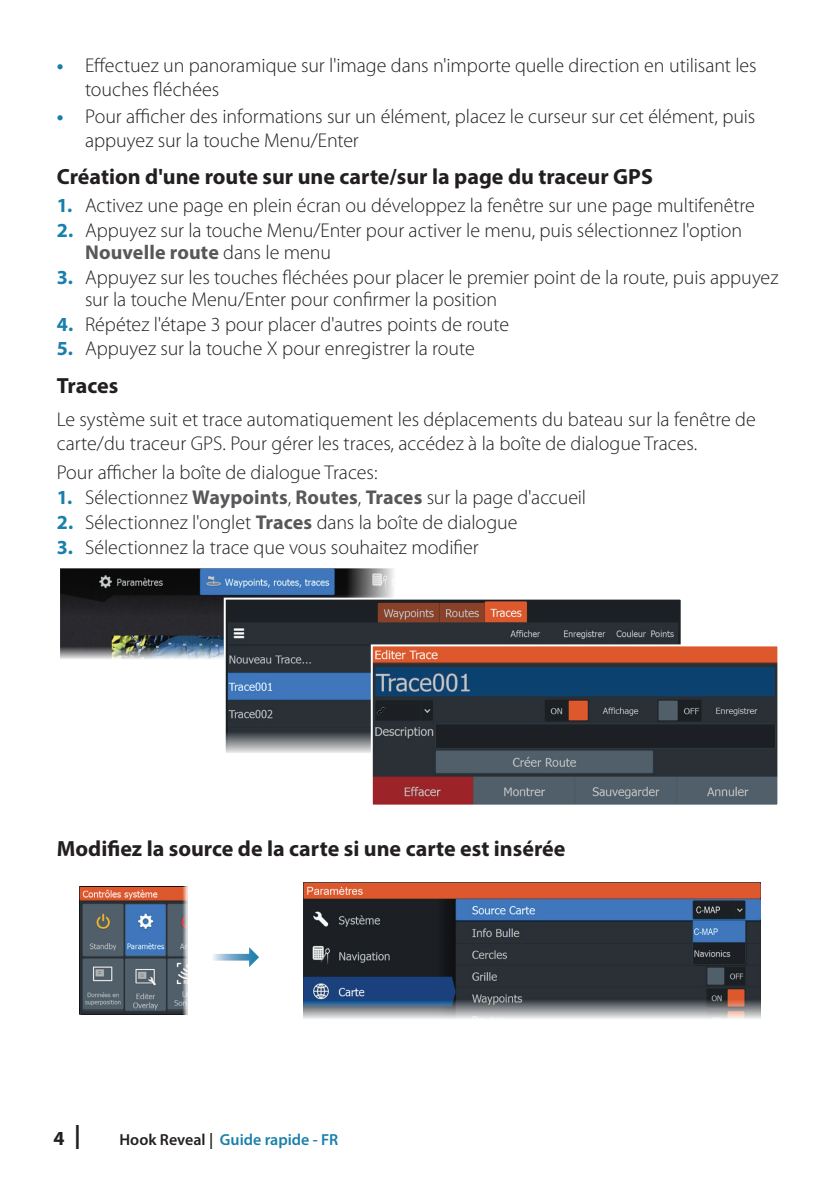
<style>
.page{position:relative;width:840px;height:1191px;background:#fff}
.page>*{position:absolute;margin:0;border:0;box-sizing:border-box;transform-origin:0 0}
.t1{font:700 22px "Myriad Pro";color:#231f20}
.t2{font:300 20px/24px "Myriad Pro";color:#231f20}
.t3{font:700 20px "Myriad Pro";color:#231f20}
.t4{font:600 16px "Myriad Pro";color:#1980ac}
.s1{font-weight:700;color:#1980ac}
.s2{font-weight:700;color:#57585a}
.s3{font-size:24px}
.s4{color:#231f20}
</style>
<div class="page">
<img style="left:61px;top:569px;width:333px;height:90px">
<img style="left:226px;top:600px;width:453px;height:152px">
<div style="left:223px;top:597px;width:459px;height:158px;border:2px solid #fff"></div>
<img style="left:373px;top:647px;width:403px;height:156px">
<div style="left:370px;top:644px;width:409px;height:162px;border:2px solid #fff"></div>
<svg style="left:213px;top:947px;width:46px;height:20px"></svg>
<img style="left:79px;top:886px;width:108px;height:128px">
<img style="left:303px;top:882px;width:457px;height:137px">
<p class="t2" style="left:85px;top:53px;width:672px;text-indent:-28px"><span class="s1">•</span> Effectuez un panoramique sur l'image dans n'importe quelle direction en utilisant les touches fléchées</p>
<p class="t2" style="left:85px;top:104px;width:671px;text-indent:-28px"><span class="s1">•</span> Pour afficher des informations sur un élément, placez le curseur sur cet élément, puis appuyez sur la touche Menu/Enter</p>
<p class="t1" style="left:57px;top:163px;width:597px">Création d'une route sur une carte/sur la page du traceur GPS</p>
<p class="t2" style="left:57px;top:194px;width:699px"><span class="s1">1.</span> Activez une page en plein écran ou développez la fenêtre sur une page multifenêtre</p>
<p class="t2" style="left:85px;top:219px;width:658px;line-height:22px;text-indent:-28px"><span class="s1">2.</span> Appuyez sur la touche Menu/Enter pour activer le menu, puis sélectionnez l'option<br><span class="s2">Nouvelle route</span> dans le menu</p>
<p class="t2" style="left:85px;top:266px;width:694px;line-height:22px;text-indent:-28px"><span class="s1">3.</span> Appuyez sur les touches fléchées pour placer le premier point de la route, puis appuyez sur la touche Menu/Enter pour confirmer la position</p>
<p class="t2" style="left:57px;top:312px;width:453px"><span class="s1">4.</span> Répétez l'étape 3 pour placer d'autres points de route</p>
<p class="t2" style="left:57px;top:337px;width:419px"><span class="s1">5.</span> Appuyez sur la touche X pour enregistrer la route</p>
<p class="t1" style="left:57px;top:371px;width:63px">Traces</p>
<p class="t2" style="left:57px;top:407px;width:700px">Le système suit et trace automatiquement les déplacements du bateau sur la fenêtre de carte/du traceur GPS. Pour gérer les traces, accédez à la boîte de dialogue Traces.</p>
<p class="t2" style="left:57px;top:461px;width:322px">Pour afficher la boîte de dialogue Traces:</p>
<p class="t2" style="left:57px;top:486px;width:530px"><span class="s1">1.</span> Sélectionnez <span class="s2">Waypoints</span>, <span class="s2">Routes</span>, <span class="s2">Traces</span> sur la page d'accueil</p>
<p class="t2" style="left:57px;top:511px;width:462px"><span class="s1">2.</span> Sélectionnez l'onglet <span class="s2">Traces</span> dans la boîte de dialogue</p>
<p class="t2" style="left:57px;top:535px;width:423px"><span class="s1">3.</span> Sélectionnez la trace que vous souhaitez modifier</p>
<p class="t1" style="left:57px;top:834px;width:510px">Modifiez la source de la carte si une carte est insérée</p>
<p class="t3" style="left:53px;top:1125px;width:29px">4 <span class="s3">|</span></p>
<p class="t4" style="left:119px;top:1129px;width:220px"><span class="s4">Hook Reveal |</span> Guide rapide - FR</p>
</div>
